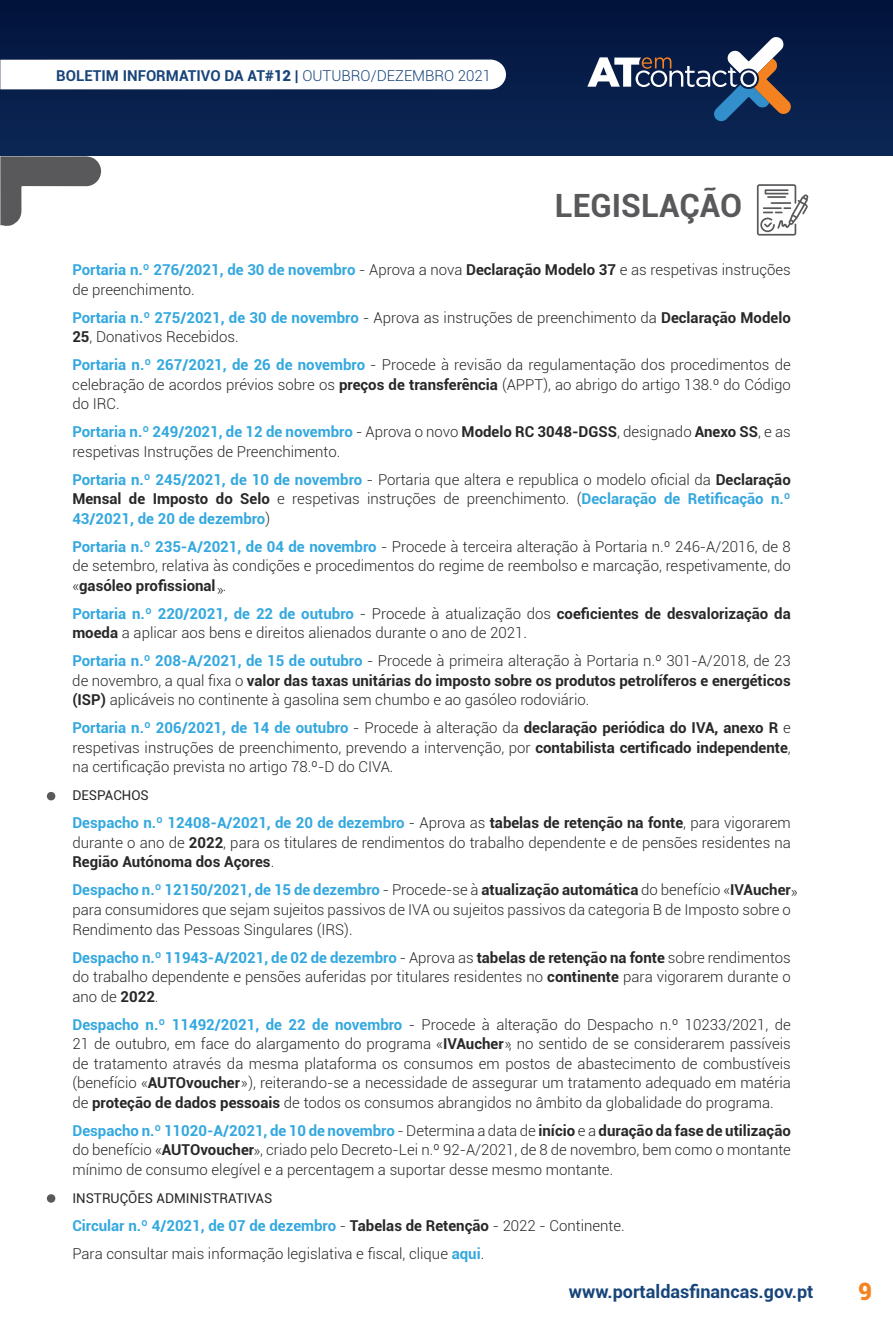
<style>
.page{position:relative;width:893px;height:1324px;background:#fff}
.page>*{position:absolute;margin:0;border:0;box-sizing:border-box;transform-origin:0 0}
.t1{font:700 32.1px "Roboto";color:#59595c}
.t2{font:900 24px "Roboto";color:#f58220}
.t3{font:700 18px "Roboto";color:#17457a}
.t4{font:300 15px/19.5px "Roboto";color:#292829;text-align:justify}
.t5{font:700 15px "Roboto";color:#18447a}
.t6{font:13.5px "Roboto";color:#292829}
.s1{font-weight:900}
.s2{font-weight:300}
.s3{font-weight:700;color:#33a8df}
.s4{font-weight:700}
</style>
<div class="page">
<img style="left:0;top:1px;width:893px;height:155px">
<svg style="left:587px;top:37px;width:204px;height:84px;background:#394865"></svg>
<svg style="left:0;top:60px;width:507px;height:29px"></svg>
<svg style="left:0;top:156px;width:102px;height:70px"></svg>
<svg style="left:757px;top:184px;width:51px;height:51px"></svg>
<svg style="left:47px;top:792px;width:8px;height:8px"></svg>
<svg style="left:47px;top:1194px;width:8px;height:8px"></svg>
<p class="t5" style="left:56px;top:65px;width:436px">BOLETIM INFORMATIVO DA AT<span class="s1">#12</span> | <span class="s2">OUTUBRO/DEZEMBRO 2021</span></p>
<h1 class="t1" style="left:555px;top:183px;width:189px">LEGISLAÇÃO</h1>
<p class="t4" style="left:72px;top:259px;width:720px"><span class="s3">Portaria n.º 276/2021, de 30 de novembro</span> - Aprova a nova <span class="s4">Declaração Modelo 37</span> e as respetivas instruções de preenchimento.</p>
<p class="t4" style="left:72px;top:307px;width:720px"><span class="s3">Portaria n.º 275/2021, de 30 de novembro</span> - Aprova as instruções de preenchimento da <span class="s4">Declaração Modelo<br>25</span>, Donativos Recebidos.</p>
<p class="t4" style="left:72px;top:354px;width:720px"><span class="s3">Portaria n.º 267/2021, de 26 de novembro</span> - Procede à revisão da regulamentação dos procedimentos de celebração de acordos prévios sobre os <span class="s4">preços de transferência</span> (APPT), ao abrigo do artigo 138.º do Código do IRC.</p>
<p class="t4" style="left:72px;top:421px;width:720px"><span class="s3">Portaria n.º 249/2021, de 12 de novembro</span> - Aprova o novo <span class="s4">Modelo RC 3048-DGSS</span>, designado <span class="s4">Anexo SS</span>, e as respetivas Instruções de Preenchimento.</p>
<p class="t4" style="left:72px;top:469px;width:720px"><span class="s3">Portaria n.º 245/2021, de 10 de novembro</span> - Portaria que altera e republica o modelo oficial da <span class="s4">Declaração Mensal de Imposto do Selo</span> e respetivas instruções de preenchimento. (<span class="s3">Declaração de Retificação n.º 43/2021, de 20 de dezembro</span>)</p>
<p class="t4" style="left:72px;top:536px;width:720px"><span class="s3">Portaria n.º 235-A/2021, de 04 de novembro</span> - Procede à terceira alteração à Portaria n.º 246-A/2016, de 8 de setembro, relativa às condições e procedimentos do regime de reembolso e marcação, respetivamente, do «<span class="s4">gasóleo profissional</span> .</p>
<p class="t4" style="left:72px;top:603px;width:720px"><span class="s3">Portaria n.º 220/2021, de 22 de outubro</span> - Procede à atualização dos <span class="s4">coeficientes de desvalorização da moeda</span> a aplicar aos bens e direitos alienados durante o ano de 2021.</p>
<p class="t4" style="left:72px;top:650px;width:720px"><span class="s3">Portaria n.º 208-A/2021, de 15 de outubro</span> - Procede à primeira alteração à Portaria n.º 301-A/2018, de 23 de novembro, a qual fixa o <span class="s4">valor das taxas unitárias do imposto sobre os produtos petrolíferos e energéticos (ISP)</span> aplicáveis no continente à gasolina sem chumbo e ao gasóleo rodoviário.</p>
<p class="t4" style="left:72px;top:717px;width:720px"><span class="s3">Portaria n.º 206/2021, de 14 de outubro</span> - Procede à alteração da <span class="s4">declaração periódica do IVA, anexo R</span> e respetivas instruções de preenchimento, prevendo a intervenção, por <span class="s4">contabilista certificado independente</span>, na certificação prevista no artigo 78.º-D do CIVA.</p>
<p class="t6" style="left:72px;top:786px;width:78px">DESPACHOS</p>
<p class="t4" style="left:72px;top:812px;width:720px"><span class="s3">Despacho n.º 12408-A/2021, de 20 de dezembro</span> - Aprova as <span class="s4">tabelas de retenção na fonte</span>, para vigorarem durante o ano de <span class="s4">2022</span>, para os titulares de rendimentos do trabalho dependente e de pensões residentes na <span class="s4">Região Autónoma dos Açores</span>.</p>
<p class="t4" style="left:72px;top:879px;width:720px"><span class="s3">Despacho n.º 12150/2021, de 15 de dezembro</span> - Procede-se à <span class="s4">atualização automática</span> do benefício «<span class="s4">IVAucher </span>para consumidores que sejam sujeitos passivos de IVA ou sujeitos passivos da categoria B de Imposto sobre o Rendimento das Pessoas Singulares (IRS).</p>
<p class="t4" style="left:72px;top:946px;width:720px"><span class="s3">Despacho n.º 11943-A/2021, de 02 de dezembro</span> - Aprova as <span class="s4">tabelas de retenção na fonte</span> sobre rendimentos do trabalho dependente e pensões auferidas por titulares residentes no <span class="s4">continente</span> para vigorarem durante o ano de <span class="s4">2022</span>.</p>
<p class="t4" style="left:72px;top:1013px;width:720px"><span class="s3">Despacho n.º 11492/2021, de 22 de novembro</span> - Procede à alteração do Despacho n.º 10233/2021, de 21 de outubro, em face do alargamento do programa «<span class="s4">IVAucher</span> , no sentido de se considerarem passíveis de tratamento através da mesma plataforma os consumos em postos de abastecimento de combustíveis (benefício «<span class="s4">AUTOvoucher</span> ), reiterando-se a necessidade de assegurar um tratamento adequado em matéria de <span class="s4">proteção de dados pessoais</span> de todos os consumos abrangidos no âmbito da globalidade do programa.</p>
<p class="t4" style="left:72px;top:1119px;width:720px"><span class="s3">Despacho n.º 11020-A/2021, de 10 de novembro</span> - Determina a data de <span class="s4">início</span> e a <span class="s4">duração da fase de utilização </span>do benefício «<span class="s4">AUTOvoucher</span> , criado pelo Decreto-Lei n.º 92-A/2021, de 8 de novembro, bem como o montante mínimo de consumo elegível e a percentagem a suportar desse mesmo montante.</p>
<p class="t6" style="left:72px;top:1188px;width:202px">INSTRUÇÕES ADMINISTRATIVAS</p>
<p class="t4" style="left:72px;top:1210px;width:554px;line-height:28px"><span class="s3">Circular n.º 4/2021, de 07 de dezembro</span> - <span class="s4">Tabelas de Retenção</span> - 2022 - Continente.<br>Para consultar mais informação legislativa e fiscal, clique <span class="s3">aqui</span>.</p>
<p class="t4" style="left:224px;top:602px;width:8px;rotate:-180deg">«</p>
<p class="t4" style="left:798px;top:904px;width:8px;rotate:-180deg">«</p>
<p class="t4" style="left:511px;top:1056px;width:8px;rotate:-180deg">«</p>
<p class="t4" style="left:248px;top:1095px;width:8px;rotate:-180deg">«</p>
<p class="t4" style="left:261px;top:1162px;width:8px;rotate:-180deg">«</p>
<p class="t3" style="left:569px;top:1278px;width:246px">www.portaldasfinancas.gov.pt</p>
<h2 class="t2" style="left:858px;top:1274px;width:15px">9</h2>
</div>
